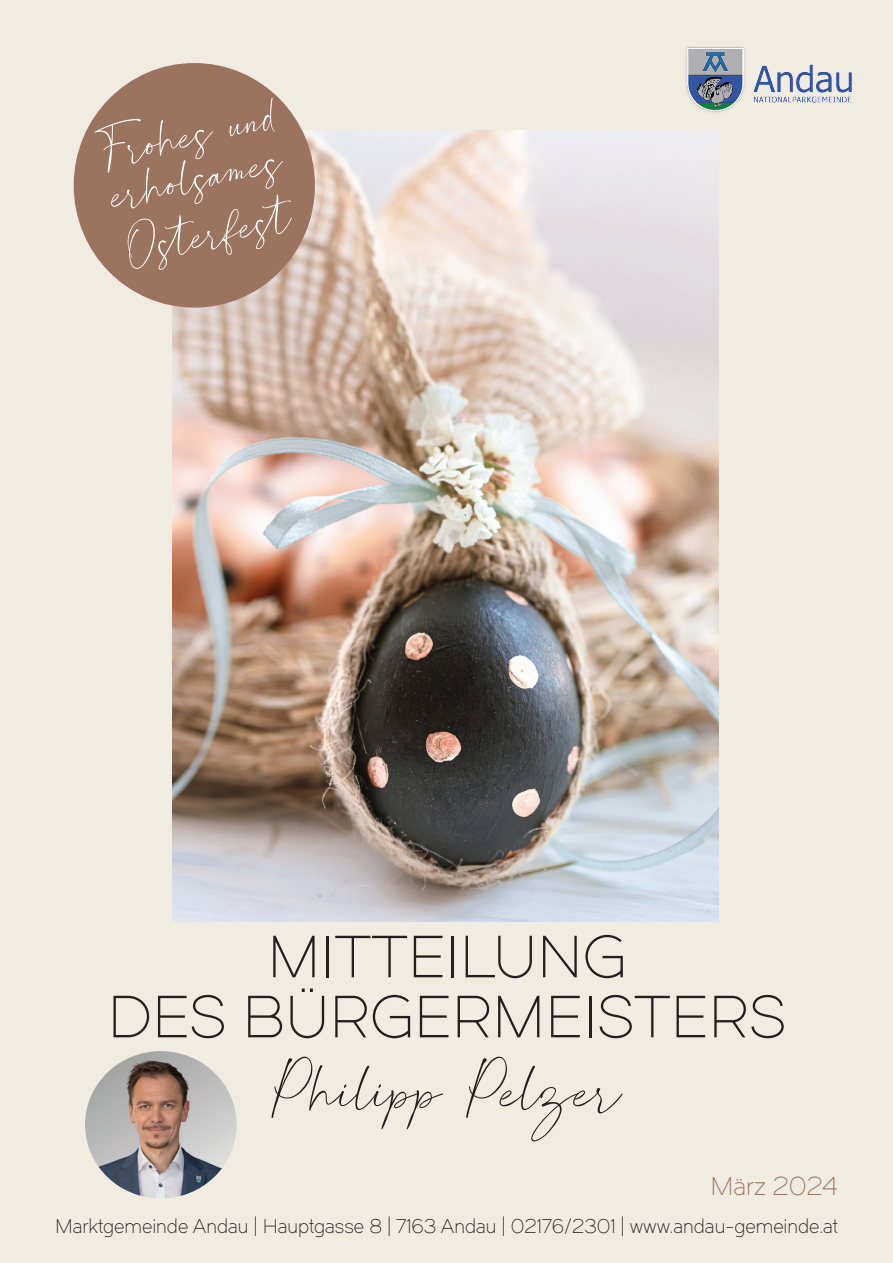
<style>
.page{position:relative;width:893px;height:1263px;background:#f1ece2}
.page>*{position:absolute;margin:0;border:0;box-sizing:border-box;transform-origin:0 0}
.t1{font:94.5px "Southland";color:#231f20}
.t2{font:72px/57px "Southland";color:#fff}
.t3{font:58.5px/60px "Dual 300";color:#231f20;text-align:center}
.t4{font:25.5px "Dual 300";color:#9a745f}
.t5{font:19.5px "Dual 300";color:#231f20}
</style>
<div class="page">
<img style="left:172px;top:131px;width:546px;height:791px">
<img style="left:686px;top:47px;width:166px;height:66px">
<img style="left:85px;top:1051px;width:152px;height:147px">
<div style="left:74px;top:63px;width:241px;height:245px;background:#9a745f;border-radius:50%"></div>
<h2 class="t2" style="left:95px;top:131px;width:183px;rotate:-12deg">Frohes und</h2>
<h2 class="t2" style="left:108px;top:173px;width:207px;rotate:-12deg">erholsames<br>Osterfest</h2>
<h3 class="t3" style="left:108px;top:927px;width:680px">Mitteilung<br>des Bürgerm eisters</h3>
<h1 class="t1" style="left:271px;top:1042px;width:351px">Philipp Pelzer</h1>
<h3 class="t4" style="left:711px;top:1171px;width:129px">März 2024</h3>
<p class="t5" style="left:55px;top:1214px;width:784px">Marktgemeinde Andau | Hauptgasse 8 | 7163 Andau | 02176/2301 | www.andau-gemeinde.at</p>
</div>
